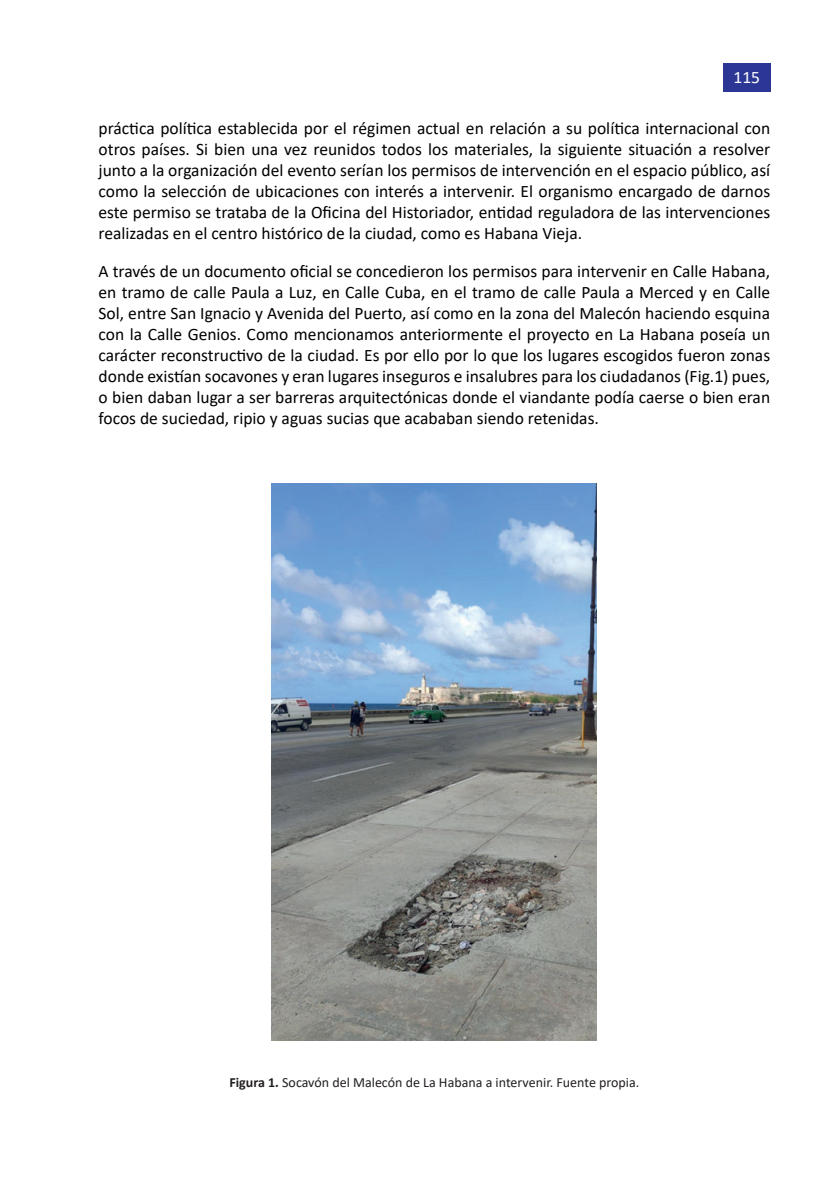
<style>
.page{position:relative;width:834px;height:1191px;background:#fff}
.page>*{position:absolute;margin:0;border:0;box-sizing:border-box;transform-origin:0 0}
.t1{font:17.5px/21px "Calibri";color:#000;text-align:justify}
.t2{font:17.5px "Calibri";color:#fff}
.t3{font:14px "Calibri";color:#231f20}
.s1{font-weight:700}
</style>
<div class="page">
<div style="left:723px;top:63px;width:47px;height:29px;background:#2c3795"></div>
<img style="left:272px;top:483px;width:325px;height:557px">
<p class="t2" style="left:733px;top:65px;width:28px">115</p>
<p class="t1" style="left:99px;top:117px;width:673px">práctica política establecida por el régimen actual en relación a su política internacional con otros países. Si bien una vez reunidos todos los materiales, la siguiente situación a resolver junto a la organización del evento serían los permisos de intervención en el espacio público, así como la selección de ubicaciones con interés a intervenir. El organismo encargado de darnos este permiso se trataba de la Oficina del Historiador, entidad reguladora de las intervenciones realizadas en el centro histórico de la ciudad, como es Habana Vieja.</p>
<p class="t1" style="left:99px;top:260px;width:673px">A través de un documento oficial se concedieron los permisos para intervenir en Calle Habana, en tramo de calle Paula a Luz, en Calle Cuba, en el tramo de calle Paula a Merced y en Calle Sol, entre San Ignacio y Avenida del Puerto, así como en la zona del Malecón haciendo esquina con la Calle Genios. Como mencionamos anteriormente el proyecto en La Habana poseía un carácter reconstructivo de la ciudad. Es por ello por lo que los lugares escogidos fueron zonas donde existían socavones y eran lugares inseguros e insalubres para los ciudadanos (Fig.1) pues, o bien daban lugar a ser barreras arquitectónicas donde el viandante podía caerse o bien eran focos de suciedad, ripio y aguas sucias que acababan siendo retenidas.</p>
<p class="t3" style="left:229px;top:1072px;width:411px"><span class="s1">Figura 1.</span> Socavón del Malecón de La Habana a intervenir. Fuente propia.</p>
</div>
